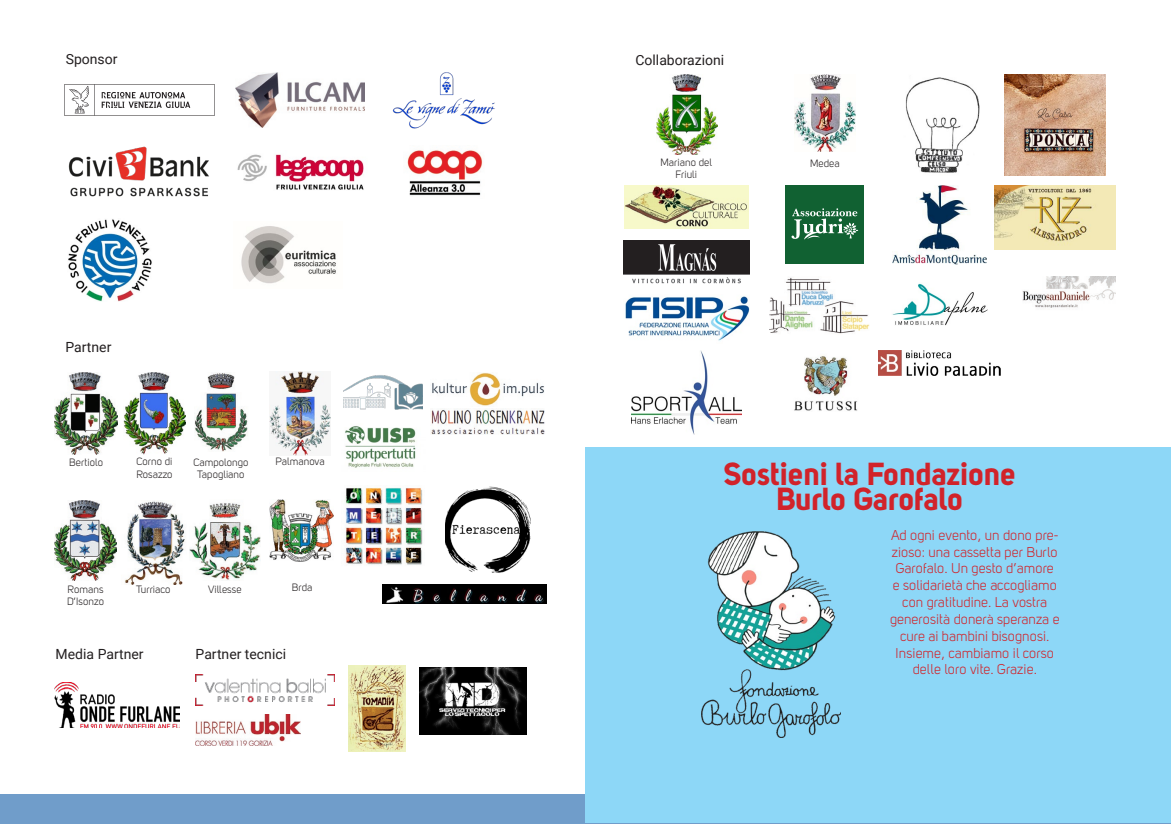
<style>
.page{position:relative;width:1171px;height:824px;background:#fff}
.page>*{position:absolute;margin:0;border:0;box-sizing:border-box;transform-origin:0 0}
.t1{font:31.5px/25.4px "Uni Sans Bold";color:#d1232a;text-align:center}
.t2{font:14px/16.8px "Uni Sans Book";letter-spacing:.005em;color:#d1232a;text-align:center}
.t3{font:14px "Roboto";color:#231f20}
.t4{font:10.5px/12.6px "Uni Sans Book";letter-spacing:.005em;color:#231f20}
</style>
<div class="page">
<div style="left:0;top:794px;width:1171px;height:29px;background:#709dca"></div>
<img style="left:349px;top:665px;width:56px;height:86px">
<img style="left:55px;top:682px;width:124px;height:45px">
<img style="left:196px;top:674px;width:138px;height:31px">
<img style="left:419px;top:667px;width:108px;height:68px">
<img style="left:625px;top:185px;width:124px;height:44px">
<img style="left:878px;top:350px;width:122px;height:25px">
<img style="left:624px;top:240px;width:126px;height:44px">
<img style="left:893px;top:185px;width:94px;height:79px">
<img style="left:196px;top:714px;width:105px;height:31px">
<div style="left:785px;top:185px;width:79px;height:78px;background:#116132"></div>
<svg style="left:791px;top:208px;width:67px;height:32px"></svg>
<img style="left:68px;top:147px;width:141px;height:50px">
<img style="left:236px;top:73px;width:129px;height:55px">
<img style="left:55px;top:372px;width:63px;height:82px">
<img style="left:195px;top:373px;width:53px;height:78px">
<img style="left:270px;top:371px;width:61px;height:84px">
<img style="left:55px;top:500px;width:61px;height:81px">
<img style="left:125px;top:501px;width:60px;height:83px">
<img style="left:432px;top:372px;width:112px;height:34px">
<img style="left:189px;top:503px;width:71px;height:77px">
<img style="left:64px;top:85px;width:150px;height:31px">
<img style="left:392px;top:72px;width:103px;height:57px">
<img style="left:383px;top:585px;width:163px;height:18px">
<img style="left:344px;top:375px;width:78px;height:35px">
<img style="left:431px;top:409px;width:114px;height:26px">
<img style="left:407px;top:150px;width:76px;height:46px">
<img style="left:237px;top:154px;width:127px;height:36px">
<img style="left:270px;top:499px;width:64px;height:62px">
<img style="left:345px;top:426px;width:71px;height:42px">
<img style="left:68px;top:219px;width:84px;height:82px">
<img style="left:241px;top:226px;width:95px;height:58px">
<img style="left:345px;top:487px;width:78px;height:78px">
<img style="left:445px;top:486px;width:86px;height:87px">
<img style="left:1022px;top:277px;width:93px;height:31px">
<img style="left:994px;top:185px;width:121px;height:64px">
<div style="left:585px;top:447px;width:586px;height:376px;background:#8dd7f7"></div>
<img style="left:702px;top:531px;width:139px;height:206px">
<img style="left:625px;top:296px;width:125px;height:45px">
<img style="left:769px;top:277px;width:100px;height:57px">
<img style="left:632px;top:350px;width:109px;height:84px">
<img style="left:794px;top:355px;width:64px;height:56px">
<img style="left:892px;top:283px;width:96px;height:43px">
<img style="left:1005px;top:75px;width:100px;height:101px">
<img style="left:123px;top:372px;width:63px;height:82px">
<img style="left:905px;top:77px;width:75px;height:96px">
<img style="left:656px;top:75px;width:61px;height:79px">
<img style="left:794px;top:75px;width:61px;height:77px">
<p class="t3" style="left:66px;top:49px;width:53px">Sponsor</p>
<p class="t3" style="left:635px;top:50px;width:90px">Collaborazioni</p>
<p class="t3" style="left:65px;top:337px;width:47px">Partner</p>
<p class="t4" style="left:69px;top:456px;width:35px">Bertiolo</p>
<p class="t4" style="left:136px;top:455px;width:38px">Corno di<br>Rosazzo</p>
<p class="t4" style="left:276px;top:455px;width:51px">Palmanova</p>
<p class="t4" style="left:193px;top:456px;width:57px;text-align:center">Campolongo<br>Tapogliano</p>
<p class="t4" style="left:67px;top:582px;width:38px">Romans<br>D’Isonzo</p>
<p class="t4" style="left:136px;top:582px;width:36px">Turriaco</p>
<p class="t4" style="left:208px;top:582px;width:35px">Villesse</p>
<p class="t4" style="left:292px;top:581px;width:22px">Brda</p>
<p class="t3" style="left:56px;top:643px;width:89px">Media Partner</p>
<p class="t3" style="left:196px;top:643px;width:92px">Partner tecnici</p>
<p class="t4" style="left:660px;top:156px;width:53px">Mariano del</p>
<p class="t4" style="left:810px;top:157px;width:31px">Medea</p>
<p class="t4" style="left:675px;top:168px;width:23px">Friuli</p>
<h1 class="t1" style="left:724px;top:460px;width:294px">Sostieni la Fondazione<br>Burlo Garofalo</h1>
<p class="t2" style="left:890px;top:526px;width:171px">Ad ogni evento, un dono pre&shy;zioso: una cassetta per Burlo<br>Garofalo. Un gesto d’amore<br>e solidarietà che accogliamo con gratitudine. La vostra generosità donerà speranza e cure ai bambini bisognosi.<br>Insieme, cambiamo il corso delle loro vite. Grazie.</p>
</div>
